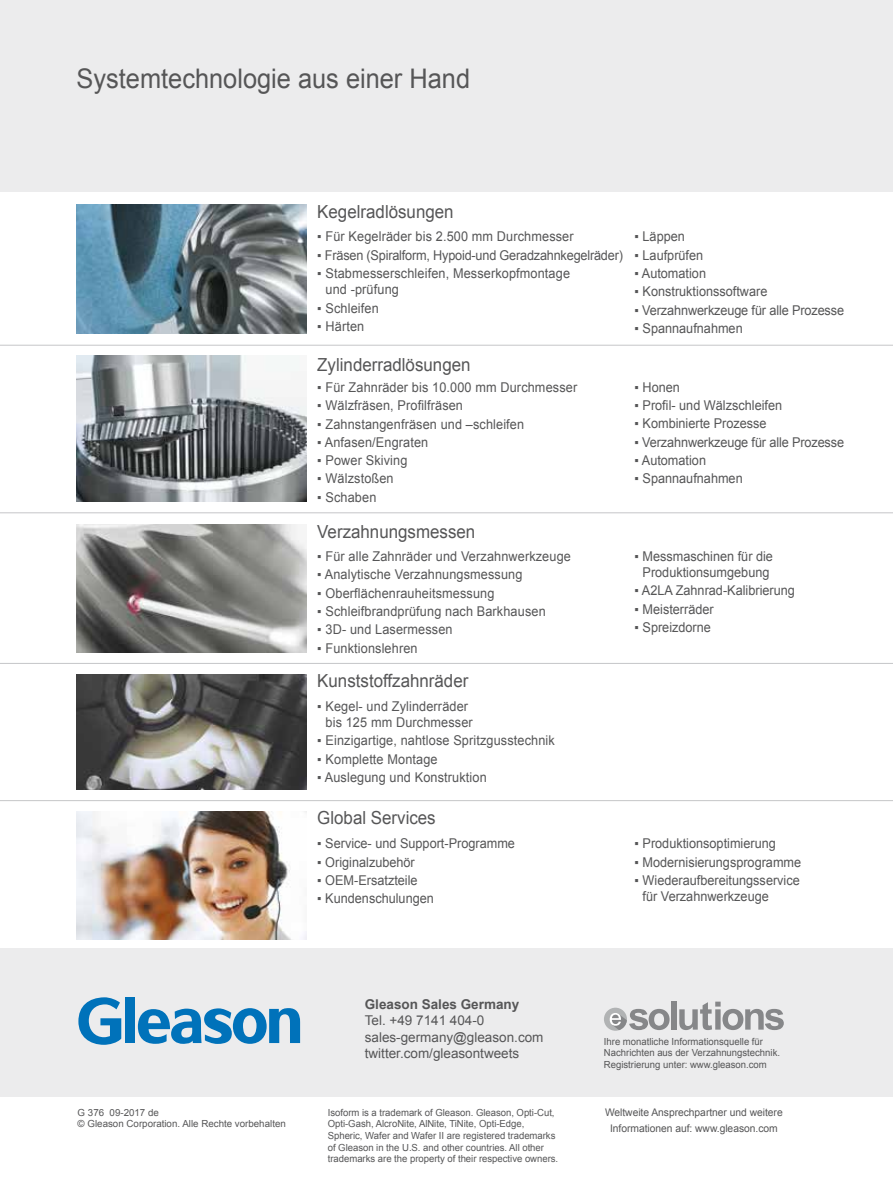
<style>
.page{position:relative;width:893px;height:1191px;background:#fff}
.page>*{position:absolute;margin:0;border:0;box-sizing:border-box;transform-origin:0 0}
.t1{font:27px "Arial";color:#565657;scale:.94 1}
.t2{font:18px "Arial";color:#565657;scale:.94 1}
.t3{font:13.5px/16.2px "Arial";color:#565657;scale:.94 1}
.t4{font:13.5px/16.5px "Arial";color:#565657}
.t5{font:700 13.5px "Arial";color:#565657}
.t6{font:10.5px/16.5px "Arial";letter-spacing:-.005em;color:#565657;text-align:center}
.t7{font:9.75px/11.7px "Arial";letter-spacing:-.005em;color:#565657}
</style>
<div class="page">
<div style="left:0;top:0;width:893px;height:191px;background:#ececed"></div>
<hr style="left:0;top:345px;width:893px;height:1px;background:#c5c6c8">
<hr style="left:0;top:512px;width:893px;height:1px;background:#c5c6c8">
<hr style="left:0;top:663px;width:893px;height:1px;background:#c5c6c8">
<hr style="left:0;top:800px;width:893px;height:1px;background:#c5c6c8">
<img style="left:77px;top:205px;width:229px;height:128px">
<img style="left:77px;top:356px;width:229px;height:145px">
<img style="left:77px;top:524px;width:229px;height:129px">
<img style="left:77px;top:674px;width:229px;height:115px">
<img style="left:77px;top:811px;width:229px;height:128px">
<div style="left:0;top:948px;width:893px;height:149px;background:#ececed"></div>
<svg style="left:78px;top:997px;width:43px;height:47px"></svg>
<div style="left:125px;top:997px;width:10px;height:46px;background:#0072ba"></div>
<svg style="left:138px;top:1008px;width:162px;height:36px"></svg>
<div style="left:671px;top:1001px;width:5px;height:28px;background:#868789"></div>
<svg style="left:679px;top:1001px;width:105px;height:29px"></svg>
<div style="left:604px;top:1007px;width:23px;height:23px;background:#b1b3b4;border-radius:50%"></div>
<svg style="left:610px;top:1009px;width:60px;height:21px"></svg>
<h1 class="t1" style="left:77px;top:61px;width:420px">Systemtechnologie aus einer Hand</h1>
<h2 class="t2" style="left:317px;top:200px;width:147px">Kegelradlösungen</h2>
<p class="t3" style="left:317px;top:229px;width:274px">▪ Für Kegelräder bis 2.500 mm Durchmesser</p>
<p class="t3" style="left:317px;top:247px;width:327px">▪ Fräsen (Spiralform, Hypoid-und Geradzahnkegelräder)</p>
<p class="t3" style="left:326px;top:265px;width:262px;text-indent:-8px">▪ Stabmesserschleifen, Messerkopfmontage und -prüfung</p>
<p class="t3" style="left:317px;top:300px;width:67px">▪ Schleifen</p>
<p class="t3" style="left:317px;top:318px;width:51px">▪ Härten</p>
<h2 class="t2" style="left:317px;top:353px;width:165px">Zylinderradlösungen</h2>
<p class="t3" style="left:317px;top:379px;width:278px">▪ Für Zahnräder bis 10.000 mm Durchmesser</p>
<p class="t3" style="left:317px;top:397px;width:157px">▪ Wälzfräsen, Profilfräsen</p>
<p class="t3" style="left:317px;top:416px;width:222px">▪ Zahnstangenfräsen und –schleifen</p>
<p class="t3" style="left:317px;top:434px;width:120px">▪ Anfasen/Engraten</p>
<p class="t3" style="left:317px;top:452px;width:97px">▪ Power Skiving</p>
<p class="t3" style="left:317px;top:471px;width:83px">▪ Wälzstoßen</p>
<p class="t3" style="left:317px;top:489px;width:64px">▪ Schaben</p>
<h2 class="t2" style="left:317px;top:520px;width:170px">Verzahnungsmessen</h2>
<p class="t3" style="left:317px;top:548px;width:271px">▪ Für alle Zahnräder und Verzahnwerkzeuge</p>
<p class="t3" style="left:317px;top:566px;width:220px">▪ Analytische Verzahnungsmessung</p>
<p class="t3" style="left:317px;top:585px;width:190px">▪ Oberflächenrauheitsmessung</p>
<p class="t3" style="left:317px;top:603px;width:245px">▪ Schleifbrandprüfung nach Barkhausen</p>
<p class="t3" style="left:317px;top:621px;width:146px">▪ 3D- und Lasermessen</p>
<p class="t3" style="left:317px;top:640px;width:108px">▪ Funktionslehren</p>
<h2 class="t2" style="left:317px;top:668px;width:162px">Kunststoffzahnräder</h2>
<p class="t3" style="left:326px;top:698px;width:158px;text-indent:-8px">▪ Kegel- und Zylinderräder bis 125 mm Durchmesser</p>
<p class="t3" style="left:317px;top:732px;width:254px">▪ Einzigartige, nahtlose Spritzgusstechnik</p>
<p class="t3" style="left:317px;top:751px;width:130px">▪ Komplette Montage</p>
<p class="t3" style="left:317px;top:769px;width:182px">▪ Auslegung und Konstruktion</p>
<h2 class="t2" style="left:317px;top:806px;width:128px">Global Services</h2>
<p class="t3" style="left:317px;top:835px;width:212px">▪ Service- und Support-Programme</p>
<p class="t3" style="left:317px;top:854px;width:105px">▪ Originalzubehör</p>
<p class="t3" style="left:317px;top:872px;width:108px">▪ OEM-Ersatzteile</p>
<p class="t3" style="left:317px;top:890px;width:126px">▪ Kundenschulungen</p>
<p class="t3" style="left:635px;top:229px;width:55px">▪ Läppen</p>
<p class="t3" style="left:635px;top:247px;width:75px">▪ Laufprüfen</p>
<p class="t3" style="left:635px;top:265px;width:78px">▪ Automation</p>
<p class="t3" style="left:635px;top:284px;width:143px">▪ Konstruktionssoftware</p>
<p class="t3" style="left:635px;top:302px;width:224px">▪ Verzahnwerkzeuge für alle Prozesse</p>
<p class="t3" style="left:635px;top:320px;width:117px">▪ Spannaufnahmen</p>
<p class="t3" style="left:635px;top:379px;width:50px">▪ Honen</p>
<p class="t3" style="left:635px;top:397px;width:159px">▪ Profil- und Wälzschleifen</p>
<p class="t3" style="left:635px;top:416px;width:142px">▪ Kombinierte Prozesse</p>
<p class="t3" style="left:635px;top:434px;width:224px">▪ Verzahnwerkzeuge für alle Prozesse</p>
<p class="t3" style="left:635px;top:452px;width:78px">▪ Automation</p>
<p class="t3" style="left:635px;top:471px;width:117px">▪ Spannaufnahmen</p>
<p class="t3" style="left:634px;top:548px;width:149px;text-align:center">▪ Messmaschinen für die<br>Produktionsumgebung</p>
<p class="t3" style="left:634px;top:582px;width:172px">▪ A2LA Zahnrad-Kalibrierung</p>
<p class="t3" style="left:634px;top:601px;width:86px">▪ Meisterräder</p>
<p class="t3" style="left:634px;top:619px;width:83px">▪ Spreizdorne</p>
<p class="t3" style="left:634px;top:835px;width:152px">▪ Produktionsoptimierung</p>
<p class="t3" style="left:634px;top:854px;width:179px">▪ Modernisierungsprogramme</p>
<p class="t3" style="left:643px;top:872px;width:169px;text-indent:-8px">▪ Wiederaufbereitungsservice für Verzahnwerkzeuge</p>
<p class="t5" style="left:365px;top:995px;width:156px">Gleason Sales Germany</p>
<p class="t4" style="left:365px;top:1012px;width:180px">Tel. +49 7141 404-0 sales-germany@gleason.com twitter.com/gleasontweets</p>
<p class="t7" style="left:78px;top:1106px;width:210px">G 376 09-2017 de<br>© Gleason Corporation. Alle Rechte vorbehalten</p>
<p class="t7" style="left:328px;top:1106px;width:232px">Isoform is a trademark of Gleason. Gleason, Opti-Cut, Opti-Gash, AlcroNite, AlNite, TiNite, Opti-Edge, Spheric, Wafer and Wafer II are registered trademarks of Gleason in the U.S. and other countries. All other trademarks are the property of their respective owners.</p>
<p class="t7" style="left:604px;top:1035px;width:178px">Ihre monatliche Informationsquelle für<br>Nachrichten aus der Verzahnungstechnik.<br>Registrierung unter: www.gleason.com</p>
<p class="t6" style="left:605px;top:1103px;width:179px">Weltweite Ansprechpartner und weitere<br>Informationen auf: www.gleason.com</p>
</div>
